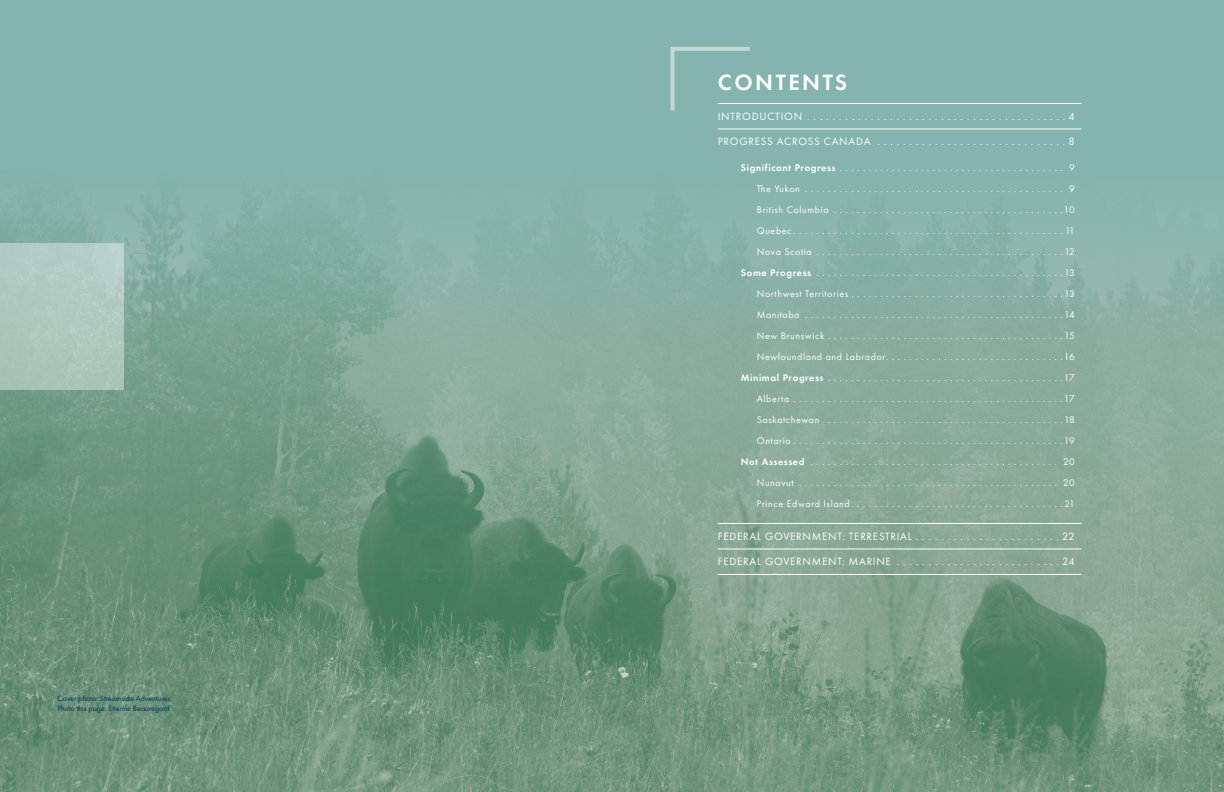
<style>
.page{position:relative;width:1224px;height:792px;background:#84b4ad}
.page>*{position:absolute;margin:0;border:0;box-sizing:border-box;transform-origin:0 0}
.t1{font:600 23px "Futura PT";letter-spacing:.11em;color:#fff}
.t2{font:11px "Futura PT";letter-spacing:.07em;color:#fff}
.t3{font:10px/21px "Futura PT";letter-spacing:.06em;color:#fff;text-align:right}
.t4{font:8px/10px "Futura PT";color:#003560}
.s1{font-weight:600}
</style>
<div class="page">
<img style="left:0;top:216px;width:1224px;height:576px">
<hr style="left:718px;top:103px;width:363px;height:1px;background:#fff">
<hr style="left:718px;top:129px;width:363px;height:1px;background:#fff">
<hr style="left:718px;top:523px;width:363px;height:1px;background:#fff">
<hr style="left:718px;top:549px;width:363px;height:1px;background:#fff">
<hr style="left:718px;top:574px;width:363px;height:1px;background:#fff">
<svg style="left:670px;top:46px;width:80px;height:65px"></svg>
<div style="left:0;top:243px;width:124px;height:147px;background:#afc9c0"></div>
<p class="t4" style="left:57px;top:693px;width:114px">Cover photo: Streamside Adventures<br>Photo this page: Etienne Beauregard</p>
<h1 class="t1" style="left:718px;top:67px;width:131px">CONTENTS</h1>
<p class="t2" style="left:718px;top:109px;width:358px">INTRODUCTION . . . . . . . . . . . . . . . . . . . . . . . . . . . . . . . . . . . . . . . . 4</p>
<p class="t2" style="left:718px;top:135px;width:358px">PROGRESS ACROSS CANADA . . . . . . . . . . . . . . . . . . . . . . . . . . . . . 8</p>
<p class="t3" style="left:741px;top:157px;width:336px"><span class="s1">Significant Progress</span> . . . . . . . . . . . . . . . . . . . . . . . . . . . . . . . . . . . . . . . 9<br>The Yukon . . . . . . . . . . . . . . . . . . . . . . . . . . . . . . . . . . . . . . . . . . . . . 9<br>British Columbia . . . . . . . . . . . . . . . . . . . . . . . . . . . . . . . . . . . . . . . 10<br>Quebec . . . . . . . . . . . . . . . . . . . . . . . . . . . . . . . . . . . . . . . . . . . . . . 11<br>Nova Scotia . . . . . . . . . . . . . . . . . . . . . . . . . . . . . . . . . . . . . . . . . . 12<br><span class="s1">Some Progress</span> . . . . . . . . . . . . . . . . . . . . . . . . . . . . . . . . . . . . . . . . . . 13<br>Northwest Territories . . . . . . . . . . . . . . . . . . . . . . . . . . . . . . . . . . . . 13<br>Manitoba . . . . . . . . . . . . . . . . . . . . . . . . . . . . . . . . . . . . . . . . . . . . 14<br>New Brunswick . . . . . . . . . . . . . . . . . . . . . . . . . . . . . . . . . . . . . . . . 15<br>Newfoundland and Labrador . . . . . . . . . . . . . . . . . . . . . . . . . . . . . . 16<br><span class="s1">Minimal Progress</span> . . . . . . . . . . . . . . . . . . . . . . . . . . . . . . . . . . . . . . . . 17<br>Alberta . . . . . . . . . . . . . . . . . . . . . . . . . . . . . . . . . . . . . . . . . . . . . . 17<br>Saskatchewan . . . . . . . . . . . . . . . . . . . . . . . . . . . . . . . . . . . . . . . . . 18<br>Ontario . . . . . . . . . . . . . . . . . . . . . . . . . . . . . . . . . . . . . . . . . . . . . . 19<br><span class="s1">Not Assessed</span> . . . . . . . . . . . . . . . . . . . . . . . . . . . . . . . . . . . . . . . . . . . 20<br>Nunavut . . . . . . . . . . . . . . . . . . . . . . . . . . . . . . . . . . . . . . . . . . . . . 20<br>Prince Edward Island . . . . . . . . . . . . . . . . . . . . . . . . . . . . . . . . . . . . 21</p>
<p class="t2" style="left:718px;top:529px;width:358px">FEDERAL GOVERNMENT: TERRESTRIAL . . . . . . . . . . . . . . . . . . . . . . 22</p>
<p class="t2" style="left:718px;top:555px;width:358px">FEDERAL GOVERNMENT: MARINE . . . . . . . . . . . . . . . . . . . . . . . . . 24</p>
</div>
